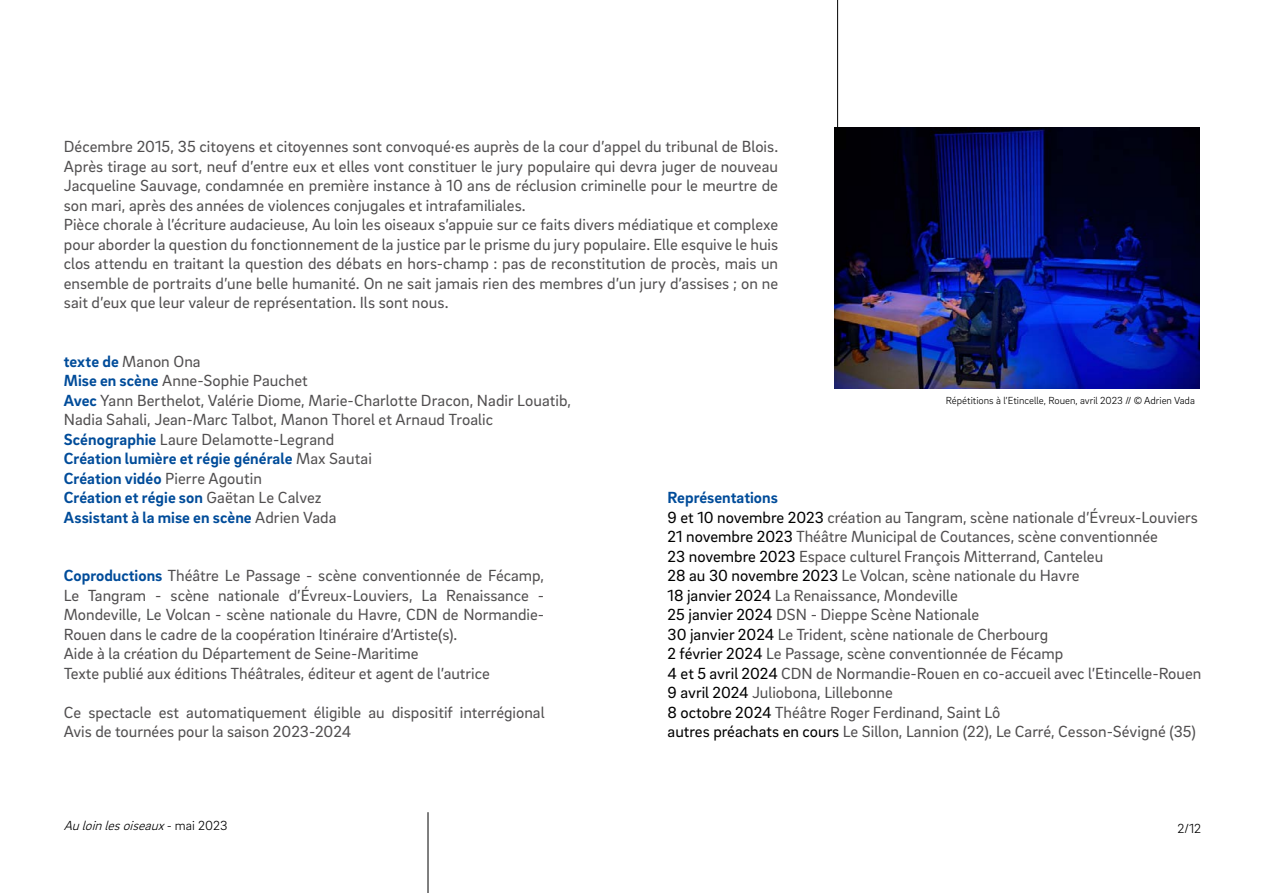
<style>
.page{position:relative;width:1263px;height:893px;background:#fff}
.page>*{position:absolute;margin:0;border:0;box-sizing:border-box;transform-origin:0 0}
.t1{font:16.5px/19.5px "Brix Sans";color:#514f50}
.t2{font:italic 300 13.5px "Brix Sans";color:#000}
.t3{font:300 13.5px "Brix Sans";color:#000}
.t4{font:300 10.5px "Brix Sans";color:#000}
.s1{font-weight:700;color:#004c9a}
.s2{color:#000}
.s3{font-style:normal}
</style>
<div class="page">
<hr style="left:428px;top:812px;width:1px;height:81px;background:#000">
<hr style="left:837px;top:0;width:1px;height:169px;background:#000">
<img style="left:835px;top:128px;width:364px;height:261px">
<p class="t1" style="left:64px;top:136px;width:716px">Décembre 2015, 35 citoyens et citoyennes sont convoqué·es auprès de la cour d’appel du tribunal de Blois.<br>Après tirage au sort, neuf d’entre eux et elles vont constituer le jury populaire qui devra juger de nouveau Jacqueline Sauvage, condamnée en première instance à 10 ans de réclusion criminelle pour le meurtre de son mari, après des années de violences conjugales et intrafamiliales.<br>Pièce chorale à l’écriture audacieuse, Au loin les oiseaux s’appuie sur ce faits divers médiatique et complexe pour aborder la question du fonctionnement de la justice par le prisme du jury populaire. Elle esquive le huis clos attendu en traitant la question des débats en hors-champ : pas de reconstitution de procès, mais un ensemble de portraits d’une belle humanité. On ne sait jamais rien des membres d’un jury d’assises ; on ne sait d’eux que leur valeur de représentation. Ils sont nous.</p>
<p class="t1" style="left:64px;top:351px;width:509px"><span class="s1">texte de</span> Manon Ona<br><span class="s1">Mise en scène</span> Anne-Sophie Pauchet<br><span class="s1">Avec</span> Yann Berthelot, Valérie Diome, Marie-Charlotte Dracon, Nadir Louatib, Nadia Sahali, Jean-Marc Talbot, Manon Thorel et Arnaud Troalic <span class="s1">Scénographie</span> Laure Delamotte-Legrand<br><span class="s1">Création lumière et régie générale</span> Max Sautai<br><span class="s1">Création vidéo</span> Pierre Agoutin<br><span class="s1">Création et régie son</span> Gaëtan Le Calvez<br><span class="s1">Assistant à la mise en scène</span> Adrien Vada</p>
<p class="t1" style="left:64px;top:565px;width:482px"><span class="s1">Coproductions</span> Théâtre Le Passage - scène conventionnée de Fécamp, Le Tangram - scène nationale d’Évreux-Louviers, La Renaissance - Mondeville, Le Volcan - scène nationale du Havre, CDN de Normandie-Rouen dans le cadre de la coopération Itinéraire d’Artiste(s).<br>Aide à la création du Département de Seine-Maritime<br>Texte publié aux éditions Théâtrales, éditeur et agent de l’autrice</p>
<p class="t1" style="left:64px;top:702px;width:482px">Ce spectacle est automatiquement éligible au dispositif interrégional<br>Avis de tournées pour la saison 2023-2024</p>
<p class="t4" style="left:946px;top:394px;width:251px">Répétitions à l’Etincelle, Rouen, avril 2023 // © Adrien Vada</p>
<p class="t1" style="left:668px;top:487px;width:535px"><span class="s1">Représentations<br></span><span class="s2">9 et 10 novembre 2023</span> création au Tangram, scène nationale d’Évreux-Louviers <span class="s2">21 novembre 2023</span> Théâtre Municipal de Coutances, scène conventionnée<br><span class="s2">23 novembre 2023</span> Espace culturel François Mitterrand, Canteleu<br><span class="s2">28 au 30 novembre 2023</span> Le Volcan, scène nationale du Havre<br><span class="s2">18 janvier 2024</span> La Renaissance, Mondeville<br><span class="s2">25 janvier 2024</span> DSN - Dieppe Scène Nationale<br><span class="s2">30 janvier 2024</span> Le Trident, scène nationale de Cherbourg<br><span class="s2">2 février 2024</span> Le Passage, scène conventionnée de Fécamp<br><span class="s2">4 et 5 avril 2024</span> CDN de Normandie-Rouen en co-accueil avec l’Etincelle-Rouen <span class="s2">9 avril 2024</span> Juliobona, Lillebonne<br><span class="s2">8 octobre 2024</span> Théâtre Roger Ferdinand, Saint Lô<br><span class="s2">autres préachats en cours</span> Le Sillon, Lannion (22), Le Carré, Cesson-Sévigné (35)</p>
<p class="t2" style="left:64px;top:817px;width:165px">Auloinlesoiseaux<span class="s3">- m a i 2 0 2 3</span></p>
<p class="t3" style="left:1178px;top:820px;width:25px">2/12</p>
</div>
